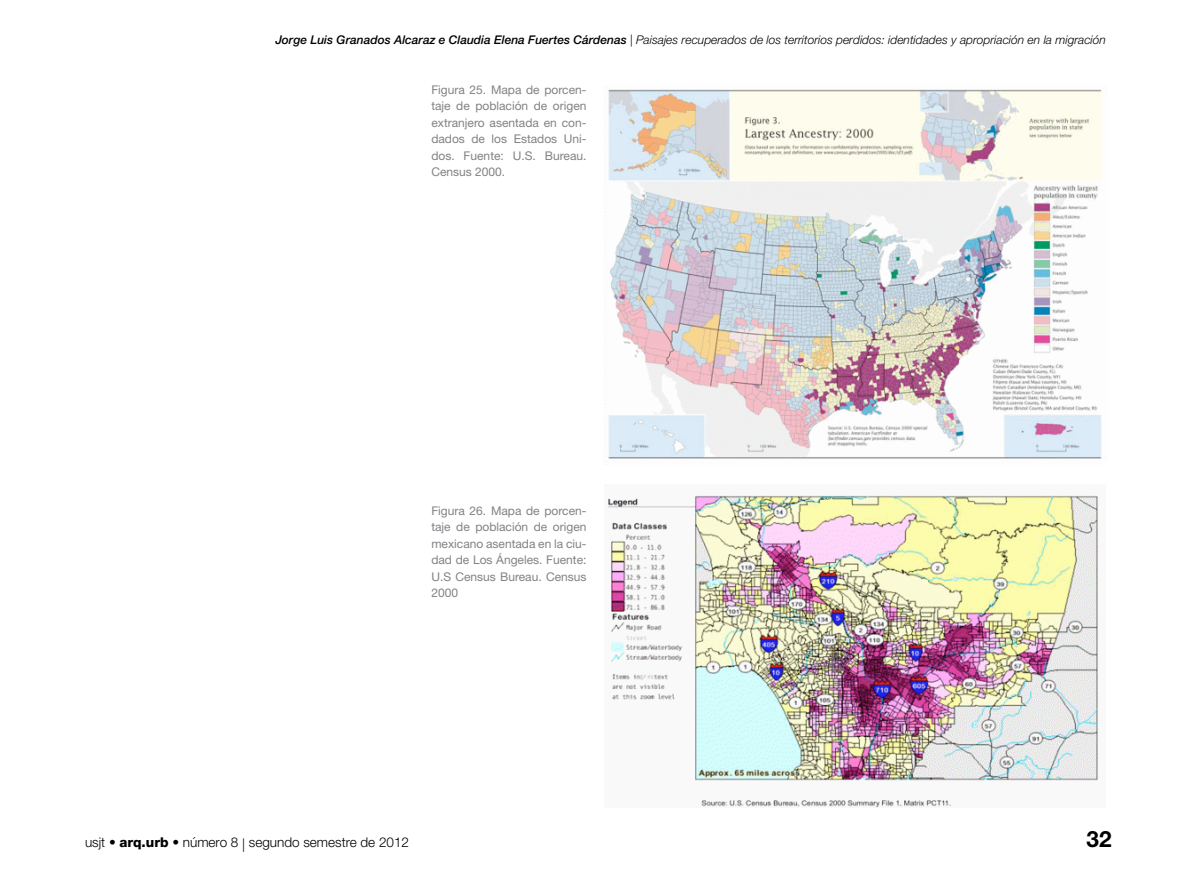
<style>
.page{position:relative;width:1191px;height:893px;background:#fff}
.page>*{position:absolute;margin:0;border:0;box-sizing:border-box;transform-origin:0 0}
.t1{font:700 22.5px "Helvetica Neue LT Std";color:#000}
.t2{font:300 13.5px "Helvetica Neue LT Std";color:#000}
.t3{font:12px/16.5px "Helvetica Neue LT Std";color:#808285;text-align:justify}
.t4{font:italic 300 12px "Helvetica Neue LT Std";color:#000}
.s1{font-weight:500}
.s2{font-weight:800}
</style>
<div class="page">
<img style="left:605px;top:89px;width:501px;height:373px">
<img style="left:607px;top:493px;width:491px;height:315px">
<p class="t4" style="left:275px;top:33px;width:832px"><span class="s1">Jorge Luis Granados Alcaraz e Claudia Elena Fuertes Cárdenas</span> | Paisajes recuperados de los territorios perdidos: identidades y apropriación en la migración</p>
<p class="t3" style="left:431px;top:81px;width:157px">Figura 25. Mapa de porcen&shy;taje de población de origen extranjero asentada en con&shy;dados de los Estados Uni&shy;dos. Fuente: U.S. Bureau.<br>Census 2000.</p>
<p class="t3" style="left:431px;top:502px;width:157px">Figura 26. Mapa de porcen&shy;taje de población de origen mexicano asentada en la ciu&shy;dad de Los Ángeles. Fuente:<br>U.S Census Bureau. Census 2000</p>
<p class="t2" style="left:85px;top:834px;width:325px">usjt • <span class="s2">arq.urb</span> • número 8 | segundo semestre de 2012</p>
<h1 class="t1" style="left:1086px;top:825px;width:27px">32</h1>
</div>
